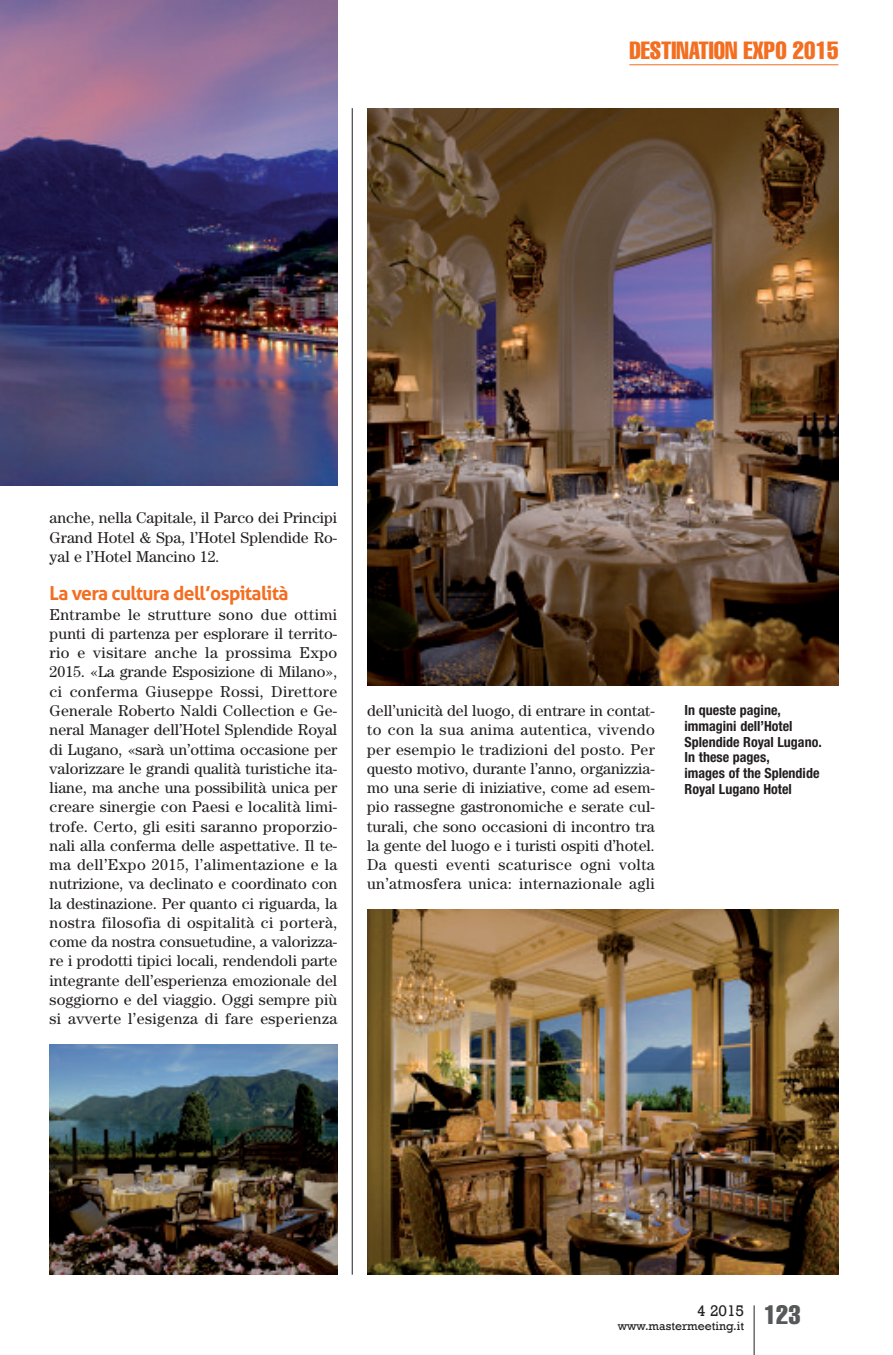
<style>
.page{position:relative;width:893px;height:1355px;background:#fff}
.page>*{position:absolute;margin:0;border:0;box-sizing:border-box;transform-origin:0 0}
.t1{font:extra-condensed 24.5px "Helvetica";color:#f36e21}
.t2{font:700 19.25px "Aller";letter-spacing:-.035em;color:#f36e21}
.t3{font:15.75px/19.2px "Century";letter-spacing:.025em;color:#231f20;text-align:justify}
.t4{font:15.75px "Rockwell";color:#231f20}
.t5{font:700 condensed 14px/15.8px "Helvetica Neue";color:#231f20}
.t6{font:12.25px "Rockwell";color:#231f20}
</style>
<div class="page">
<img style="left:0;top:0;width:337px;height:485px">
<hr style="left:754px;top:1305px;width:1px;height:49px;background:#231f20">
<hr style="left:629px;top:64px;width:209px;height:1px;background:#f36e21">
<hr style="left:352px;top:108px;width:1px;height:1166px;background:#231f20">
<img style="left:367px;top:108px;width:471px;height:577px">
<img style="left:50px;top:1044px;width:287px;height:230px">
<img style="left:367px;top:909px;width:471px;height:365px">
<h1 class="t1" style="left:629px;top:42px;width:211px">DESTINATION EXPO 2015</h1>
<p class="t3" style="left:50px;top:509px;width:289px">anche, nella Capitale, il Parco dei Principi Grand Hotel &amp; Spa, l’Hotel Splendide Ro&shy;yal e l’Hotel Mancino 12.</p>
<p class="t2" style="left:50px;top:582px;width:240px">La vera cultura dell’ospitalità</p>
<p class="t3" style="left:50px;top:606px;width:289px">Entrambe le strutture sono due ottimi punti di partenza per esplorare il territo&shy;rio e visitare anche la prossima Expo 2015. «La grande Esposizione di Milano», ci conferma Giuseppe Rossi, Direttore Generale Roberto Naldi Collection e Ge&shy;neral Manager dell’Hotel Splendide Royal di Lugano, «sarà un’ottima occasione per valorizzare le grandi qualità turistiche ita&shy;liane, ma anche una possibilità unica per creare sinergie con Paesi e località limi&shy;trofe. Certo, gli esiti saranno proporzio&shy;nali alla conferma delle aspettative. Il te&shy;ma dell’Expo 2015, l’alimentazione e la nutrizione, va declinato e coordinato con la destinazione. Per quanto ci riguarda, la nostra filosofia di ospitalità ci porterà, come da nostra consuetudine, a valorizza&shy;re i prodotti tipici locali, rendendoli parte integrante dell’esperienza emozionale del soggiorno e del viaggio. Oggi sempre più si avverte l’esigenza di fare esperienza</p>
<p class="t3" style="left:367px;top:702px;width:289px">dell’unicità del luogo, di entrare in contat&shy;to con la sua anima autentica, vivendo per esempio le tradizioni del posto. Per questo motivo, durante l’anno, organizzia&shy;mo una serie di iniziative, come ad esem&shy;pio rassegne gastronomiche e serate cul&shy;turali, che sono occasioni di incontro tra la gente del luogo e i turisti ospiti d’hotel.<br>Da questi eventi scaturisce ogni volta un’atmosfera unica: internazionale agli</p>
<p class="t5" style="left:685px;top:703px;width:139px">In queste pagine, immagini dell’Hotel<br>Splendide Royal Lugano.<br>In these pages,<br>images of the Splendide<br>Royal Lugano Hotel</p>
<p class="t6" style="left:618px;top:1318px;width:184px">www.mastermeeting.it <sup>123</sup></p>
<p class="t4" style="left:697px;top:1300px;width:49px">4 2015</p>
</div>
